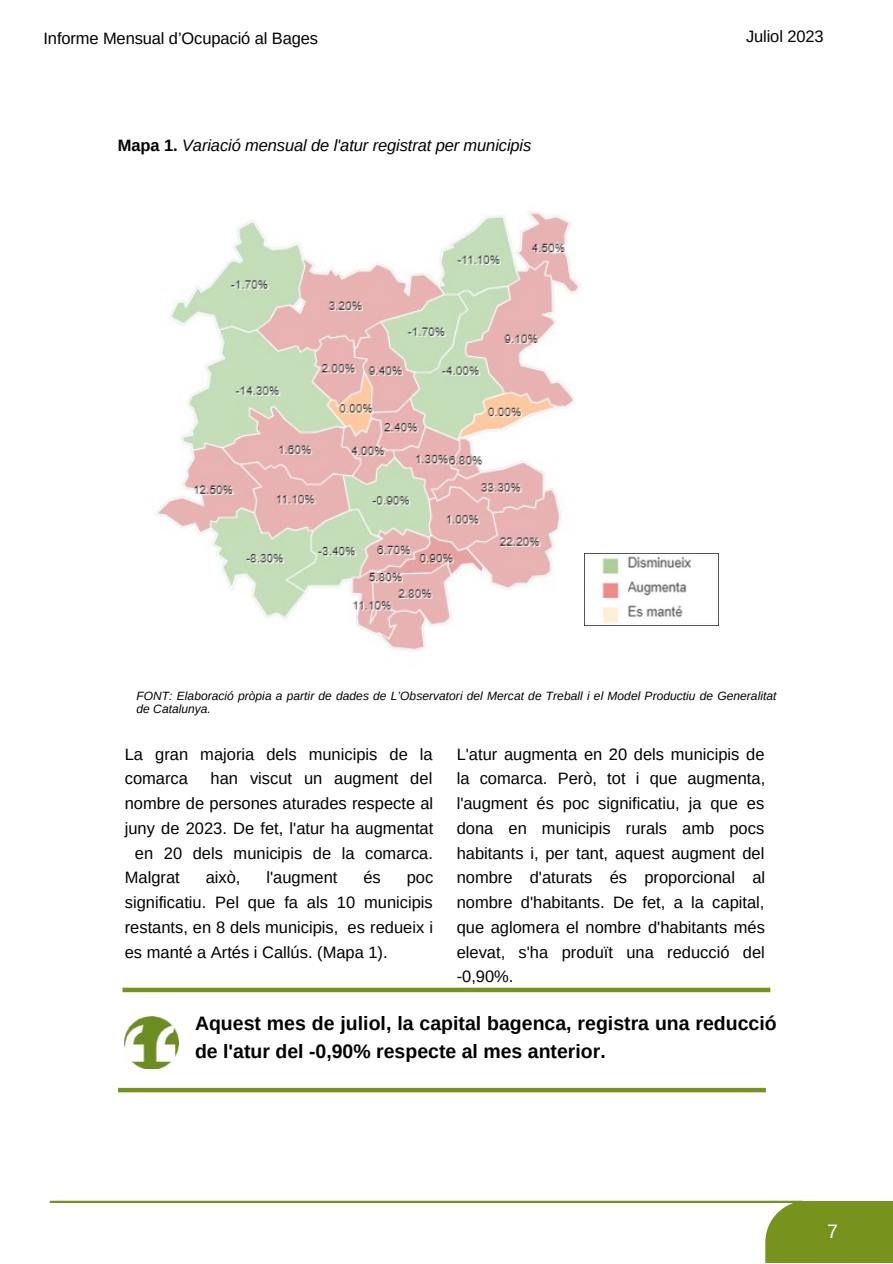
<style>
.page{position:relative;width:893px;height:1264px;background:#fff}
.page>*{position:absolute;margin:0;border:0;box-sizing:border-box;transform-origin:0 0}
.t1{font:700 19.5px/28px "Arimo";color:#000}
.t2{font:700 19.5px "Arimo";color:#fff}
.t3{font:19.5px "Arimo";color:#fff}
.t4{font:16.5px/24.8px "Arimo";color:#000;text-align:justify}
.t5{font:italic 16.5px "Arimo";letter-spacing:-.005em;color:#000}
.t6{font:italic 12px/13px "Arimo";letter-spacing:.005em;color:#000}
.s1{font-weight:700;font-style:normal}
</style>
<div class="page">
<hr style="left:50px;top:1200px;width:753px;height:2px;background:#75931d">
<div style="left:765px;top:1200px;width:127px;height:62px;background:#75931d"></div>
<div style="left:122px;top:987px;width:648px;height:5px;background:#75931d"></div>
<div style="left:118px;top:1087px;width:647px;height:5px;background:#75931d"></div>
<img style="left:125px;top:1016px;width:53px;height:52px">
<img style="left:155px;top:212px;width:564px;height:439px">
<img style="left:584px;top:553px;width:134px;height:72px">
<p class="t4" style="left:43px;top:26px;width:276px">Informe Mensual d’Ocupació al Bages</p>
<p class="t5" style="left:118px;top:136px;width:415px"><span class="s1">Mapa 1.</span> Variació mensual de l'atur registrat per municipis</p>
<p class="t4" style="left:746px;top:24px;width:79px">Juliol 2023</p>
<p class="t6" style="left:136px;top:689px;width:641px">FONT: Elaboració pròpia a partir de dades de L’Observatori del Mercat de Treball i el Model Productiu de Generalitat de Catalunya.</p>
<p class="t4" style="left:125px;top:741px;width:309px">La gran majoria dels municipis de la comarca</p>
<p class="t4" style="left:211px;top:766px;width:223px">han viscut un augment del</p>
<p class="t4" style="left:125px;top:791px;width:310px">nombre de persones aturades respecte al</p>
<p class="t4" style="left:125px;top:815px;width:310px">juny de 2023. De fet, l'atur ha augmentat</p>
<p class="t4" style="left:135px;top:840px;width:299px">en 20 dels municipis de la comarca.</p>
<p class="t4" style="left:125px;top:865px;width:56px">Malgrat</p>
<p class="t4" style="left:206px;top:865px;width:36px">això,</p>
<p class="t4" style="left:266px;top:865px;width:72px">l'augment</p>
<p class="t4" style="left:363px;top:865px;width:19px">és</p>
<p class="t4" style="left:125px;top:865px;width:310px;text-indent:282px">poc significatiu. Pel que fa als 10 municipis restants, en 8 dels municipis, es redueix i es manté a Artés i Callús. (Mapa 1).</p>
<p class="t4" style="left:456px;top:741px;width:310px">L'atur augmenta en 20 dels municipis de la comarca. Però, tot i que augmenta, l'augment és poc significatiu, ja que es dona en municipis rurals amb pocs habitants i, per tant, aquest augment del nombre d'aturats és proporcional al nombre d'habitants. De fet, a la capital, que aglomera el nombre d'habitants més elevat, s'ha produït una reducció del -0,90%.</p>
<p class="t1" style="left:195px;top:1009px;width:583px">Aquest mes de juliol, la capital bagenca, registra una reducció de l'atur del -0,90% respecte al mes anterior.</p>
<p class="t3" style="left:827px;top:1220px;width:12px">7</p>
<p class="t2" style="left:829px;top:1228px;width:12px">6</p>
</div>
